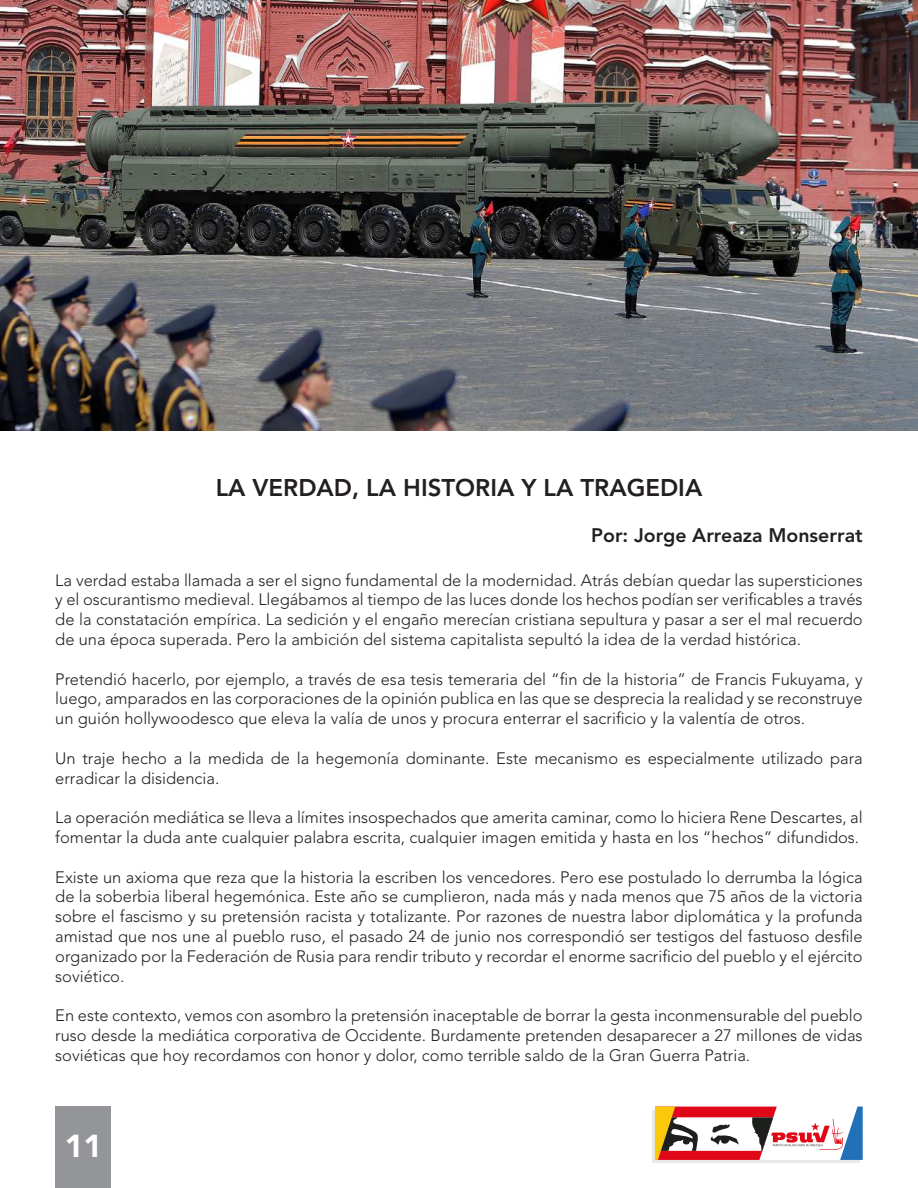
<style>
.page{position:relative;width:918px;height:1188px;background:#fff}
.page>*{position:absolute;margin:0;border:0;box-sizing:border-box;transform-origin:0 0}
.t1{font:900 31.5px "Avenir LT Std";color:#fff}
.t2{font:800 24px "Avenir LT Std";color:#231f20}
.t3{font:800 19.5px "Avenir LT Std";color:#231f20}
.t4{font:300 16.5px/19.8px "Avenir LT Std";color:#231f20;text-align:justify}
</style>
<div class="page">
<div style="left:55px;top:1107px;width:56px;height:81px;background:#939598"></div>
<div style="left:652px;top:1110px;width:208px;height:53px;background:#231f20;opacity:.1"></div>
<svg style="left:655px;top:1107px;width:208px;height:53px"></svg>
<img style="left:0;top:0;width:918px;height:431px">
<h2 class="t2" style="left:216px;top:473px;width:488px">LA VERDAD, LA HISTORIA Y LA TRAGEDIA</h2>
<p class="t3" style="left:591px;top:524px;width:273px">Por: Jorge Arreaza Monserrat</p>
<p class="t4" style="left:55px;top:570px;width:809px">La verdad estaba llamada a ser el signo fundamental de la modernidad. Atrás debían quedar las supersticiones y el oscurantismo medieval. Llegábamos al tiempo de las luces donde los hechos podían ser verificables a través de la constatación empírica. La sedición y el engaño merecían cristiana sepultura y pasar a ser el mal recuerdo de una época superada. Pero la ambición del sistema capitalista sepultó la idea de la verdad histórica.</p>
<p class="t4" style="left:55px;top:669px;width:809px">Pretendió hacerlo, por ejemplo, a través de esa tesis temeraria del “fin de la historia” de Francis Fukuyama, y luego, amparados en las corporaciones de la opinión publica en las que se desprecia la realidad y se reconstruye un guión hollywoodesco que eleva la valía de unos y procura enterrar el sacrificio y la valentía de otros.</p>
<p class="t4" style="left:55px;top:748px;width:809px">Un traje hecho a la medida de la hegemonía dominante. Este mecanismo es especialmente utilizado para erradicar la disidencia.</p>
<p class="t4" style="left:55px;top:808px;width:809px">La operación mediática se lleva a límites insospechados que amerita caminar, como lo hiciera Rene Descartes, al fomentar la duda ante cualquier palabra escrita, cualquier imagen emitida y hasta en los “hechos” difundidos.</p>
<p class="t4" style="left:55px;top:867px;width:809px">Existe un axioma que reza que la historia la escriben los vencedores. Pero ese postulado lo derrumba la lógica de la soberbia liberal hegemónica. Este año se cumplieron, nada más y nada menos que 75 años de la victoria sobre el fascismo y su pretensión racista y totalizante. Por razones de nuestra labor diplomática y la profunda amistad que nos une al pueblo ruso, el pasado 24 de junio nos correspondió ser testigos del fastuoso desfile organizado por la Federación de Rusia para rendir tributo y recordar el enorme sacrificio del pueblo y el ejército soviético.</p>
<p class="t4" style="left:55px;top:1006px;width:809px">En este contexto, vemos con asombro la pretensión inaceptable de borrar la gesta inconmensurable del pueblo ruso desde la mediática corporativa de Occidente. Burdamente pretenden desaparecer a 27 millones de vidas soviéticas que hoy recordamos con honor y dolor, como terrible saldo de la Gran Guerra Patria.</p>
<h1 class="t1" style="left:65px;top:1127px;width:39px">11</h1>
</div>
